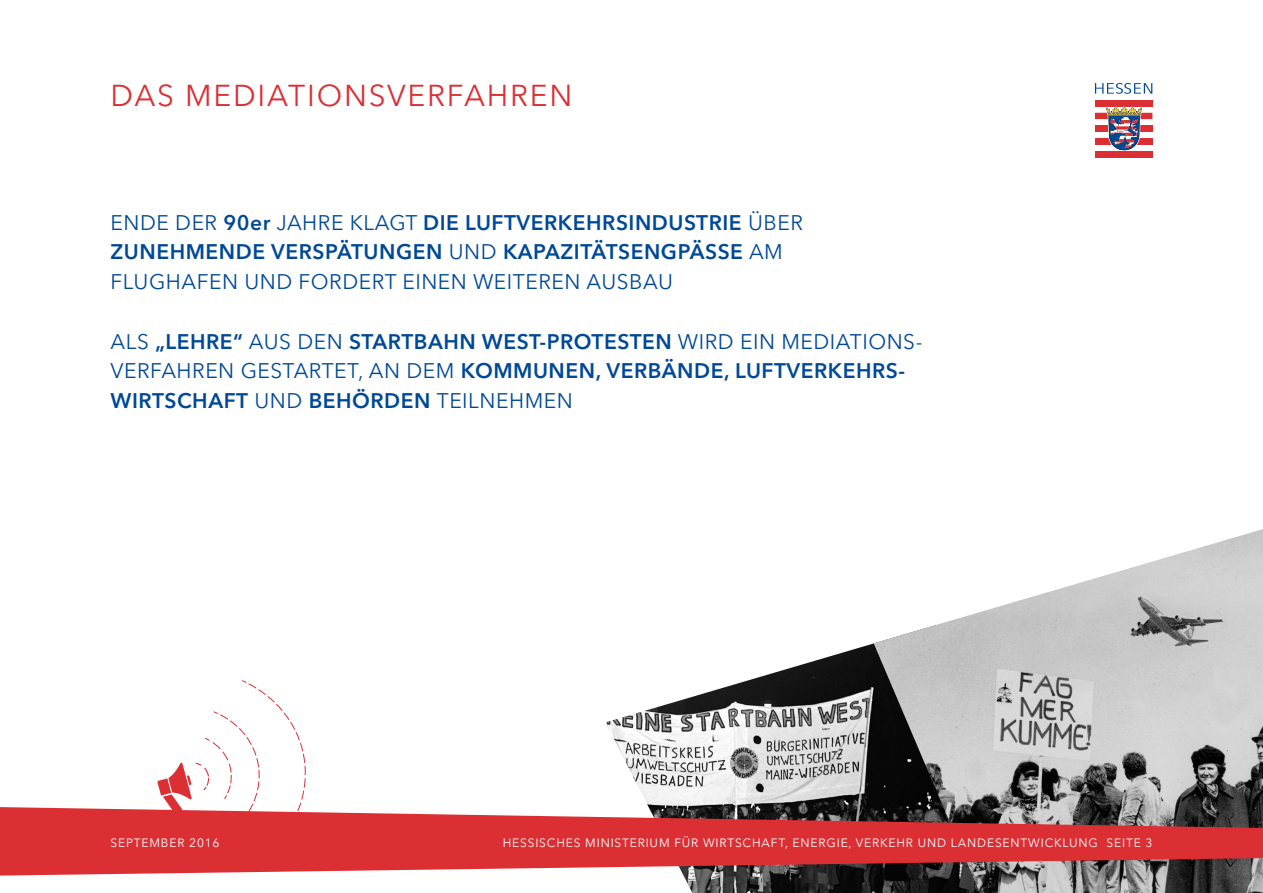
<style>
.page{position:relative;width:1263px;height:893px;background:#fff}
.page>*{position:absolute;margin:0;border:0;box-sizing:border-box;transform-origin:0 0}
.t1{font:30px "Avenir Next LT Pro";letter-spacing:.06em;color:#dc2f34}
.t2{font:600 21px/29.7px "Avenir Next LT Pro";letter-spacing:.025em;color:#004996}
.t3{font:12px "Avenir Next LT Pro";letter-spacing:.07em;color:#fff}
.s1{font-weight:400}
</style>
<div class="page">
<div style="left:1095px;top:100px;width:57px;height:6px;background:#dc2f34"></div>
<div style="left:1095px;top:113px;width:57px;height:6px;background:#dc2f34"></div>
<div style="left:1095px;top:126px;width:57px;height:6px;background:#dc2f34"></div>
<div style="left:1095px;top:138px;width:57px;height:7px;background:#dc2f34"></div>
<div style="left:1095px;top:151px;width:57px;height:6px;background:#dc2f34"></div>
<svg style="left:1105px;top:106px;width:38px;height:45px"></svg>
<svg style="left:1095px;top:83px;width:57px;height:11px"></svg>
<img style="left:606px;top:643px;width:268px;height:250px">
<img style="left:874px;top:529px;width:389px;height:364px">
<svg style="left:0;top:807px;width:1263px;height:69px;background:#c04549"></svg>
<svg style="left:157px;top:680px;width:150px;height:159px"></svg>
<h1 class="t1" style="left:111px;top:77px;width:463px">DAS MEDIATIONSVERFAHREN</h1>
<p class="t2" style="left:111px;top:207px;width:694px"><span class="s1">ENDE DER</span> 90er <span class="s1">JAHRE KLAGT</span> DIE LUFTVERKEHRSINDUSTRIE <span class="s1">ÜBER<br></span>ZUNEHMENDE VERSPÄTUNGEN <span class="s1">UND</span> KAPAZITÄTSENGPÄSSE <span class="s1">AM<br>FLUGHAFEN UND FORDERT EINEN WEITEREN AUSBAU</span></p>
<p class="t2" style="left:111px;top:326px;width:813px"><span class="s1">ALS</span> „LEHRE“ <span class="s1">AUS DEN</span> STARTBAHN WEST-PROTESTEN <span class="s1">WIRD EIN MEDIATIONS-<br>VERFAHREN GESTARTET, AN DEM</span> KOMMUNEN, VERBÄNDE, LUFTVERKEHRS-<br>WIRTSCHAFT <span class="s1">UND</span> BEHÖRDEN <span class="s1">TEILNEHMEN</span></p>
<p class="t3" style="left:111px;top:835px;width:111px">SEPTEMBER 2016</p>
<p class="t3" style="left:503px;top:835px;width:651px">HESSISCHES MINISTERIUM FÜR WIRTSCHAFT, ENERGIE, VERKEHR UND LANDESENTWICKLUNG SEITE 3</p>
</div>
